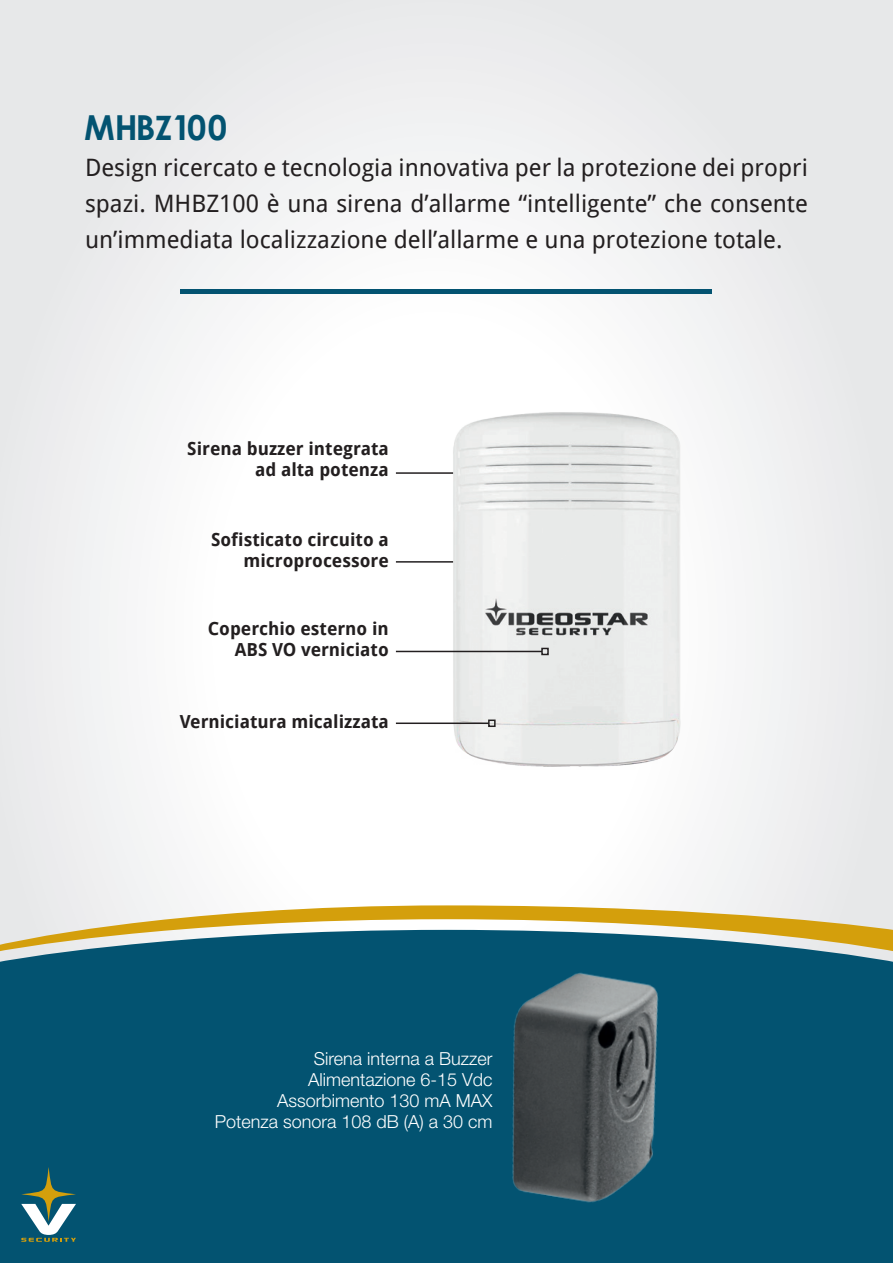
<style>
.page{position:relative;width:893px;height:1263px;background:#fff}
.page>*{position:absolute;margin:0;border:0;box-sizing:border-box;transform-origin:0 0}
.t1{font:700 36px "Qualy";color:#035371}
.t2{font:24px/36px "Droid Sans";color:#231f20;text-align:justify}
.t3{font:700 18px/21px "Droid Sans";color:#231f20;text-align:right}
.t4{font:300 18px "Helvetica Neue LT Std";color:#fff}
</style>
<div class="page">
<div style="left:0;top:0;width:893px;height:1263px;background:linear-gradient(to right,#f5f5f6,#f0f1f2)"></div>
<div style="left:0;top:951px;width:893px;height:312px;background:#035371"></div>
<svg style="left:0;top:905px;width:893px;height:46px"></svg>
<img style="left:415px;top:383px;width:302px;height:427px">
<hr style="left:181px;top:289px;width:531px;height:4px;background:#035371">
<hr style="left:396px;top:472px;width:57px;height:2px;background:#231f20">
<hr style="left:396px;top:561px;width:57px;height:2px;background:#231f20">
<hr style="left:396px;top:651px;width:146px;height:1px;background:#231f20">
<div style="left:541px;top:648px;width:8px;height:7px;border:2px solid #231f20"></div>
<hr style="left:396px;top:722px;width:93px;height:2px;background:#231f20">
<div style="left:488px;top:719px;width:8px;height:8px;border:2px solid #231f20"></div>
<img style="left:464px;top:947px;width:235px;height:283px">
<svg style="left:21px;top:1204px;width:55px;height:38px"></svg>
<svg style="left:21px;top:1167px;width:55px;height:54px;background:#4d7a75"></svg>
<p class="t1" style="left:85px;top:106px;width:146px">MHBZ100</p>
<p class="t2" style="left:85px;top:149px;width:724px">Design ricercato e tecnologia innovativa per la protezione dei propri spazi. MHBZ100 è una sirena d’allarme “intelligente” che consente un’immediata localizzazione dell’allarme e una protezione totale.</p>
<p class="t3" style="left:187px;top:438px;width:203px">Sirena buzzer integrata</p>
<p class="t3" style="left:255px;top:459px;width:135px">ad alta potenza</p>
<p class="t3" style="left:211px;top:528px;width:179px">Sofisticato circuito a</p>
<p class="t3" style="left:243px;top:549px;width:147px">microprocessore</p>
<p class="t3" style="left:208px;top:617px;width:183px">Coperchio esterno in<br>ABS VO verniciato</p>
<p class="t3" style="left:180px;top:711px;width:210px">Verniciatura micalizzata</p>
<p class="t4" style="left:314px;top:1048px;width:180px">Sirena interna a Buzzer</p>
<p class="t4" style="left:308px;top:1069px;width:186px">Alimentazione 6-15 Vdc</p>
<p class="t4" style="left:277px;top:1090px;width:217px">Assorbimento 130 mA MAX</p>
<p class="t4" style="left:215px;top:1111px;width:279px">Potenza sonora 108 dB (A) a 30 cm</p>
</div>
